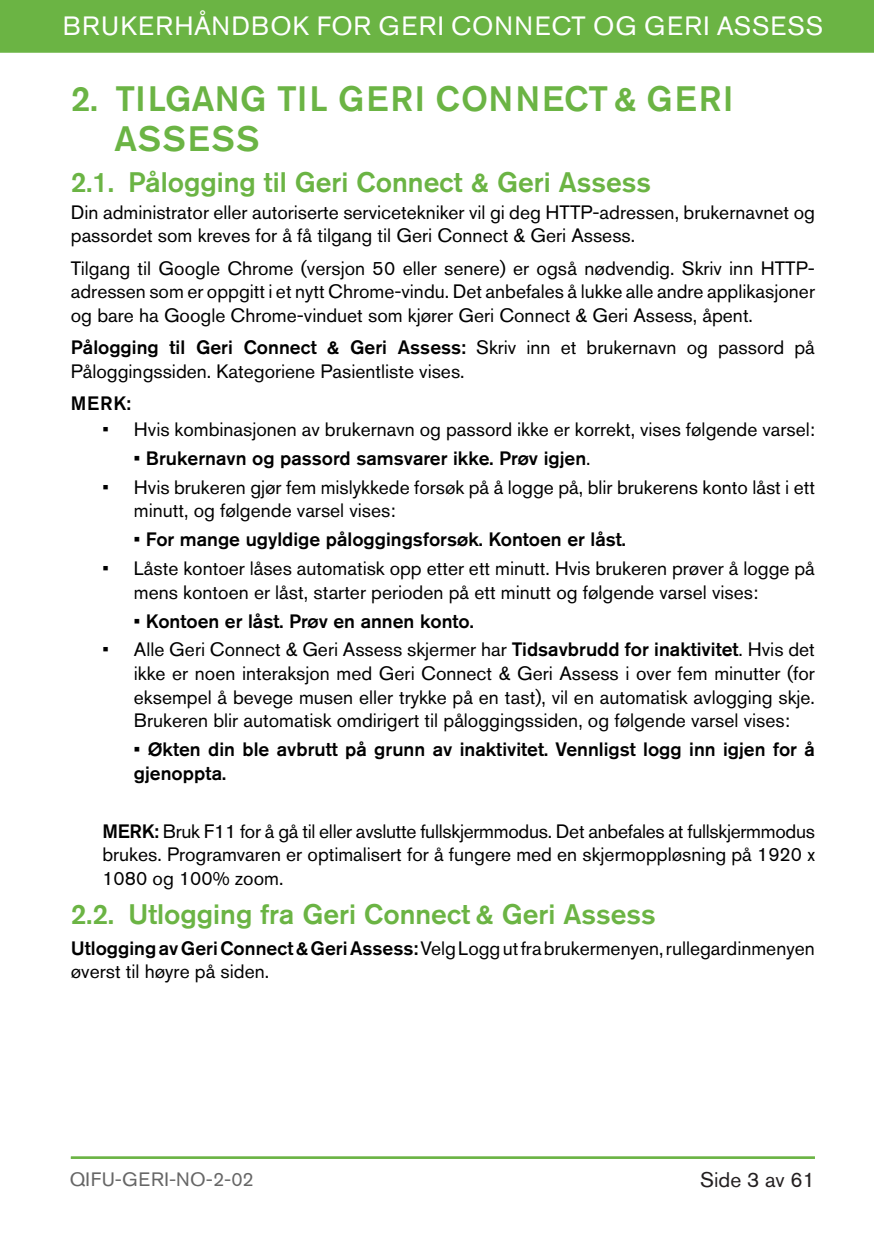
<style>
.page{position:relative;width:874px;height:1241px;background:#fff}
.page>*{position:absolute;margin:0;border:0;box-sizing:border-box;transform-origin:0 0}
.t1{font:500 35px/40.2px "Akzidenz Grotesk Std";letter-spacing:.035em;color:#6bb444}
.t2{font:500 28px "Akzidenz Grotesk Std";color:#6bb444}
.t3{font:26.25px "Akzidenz Grotesk Std";letter-spacing:.035em;color:#fff}
.t4{font:21px "Akzidenz Grotesk Std";color:#231f20}
.BULLET_L1{font:19.25px/23.6px "Akzidenz Grotesk Std";color:#000}
.BULLET_L1-2{font:500 19.25px/23.6px "Akzidenz Grotesk Std";color:#000}
.NORMAL_LAST_LINE{font:19.25px/23.6px "Akzidenz Grotesk Std";color:#000}
.t5{font:19.25px "Akzidenz Grotesk Std";letter-spacing:.03em;color:#666}
.s1{font-weight:500}
.s2{font-weight:400}
</style>
<div class="page">
<div style="left:0;top:0;width:873px;height:53px;background:#6bb444"></div>
<hr style="left:71px;top:1156px;width:743px;height:1px;background:#6bb444">
<hr style="left:71px;top:1157px;width:743px;height:1px;background:#6bb444">
<h3 class="t3" style="left:63px;top:11px;width:761px">BRUKERHÅNDBOK FOR GERI CONNECT OG GERI ASSESS</h3>
<p class="t1" style="left:115px;top:77px;width:620px;text-indent:-44px">2. TILGANG TIL GERI CONNECT&amp; GERI<br>ASSESS</p>
<p class="t2" style="left:71px;top:164px;width:581px">2.1. Pålogging til Geri Connect &amp; Geri Assess</p>
<p class="BULLET_L1" style="left:71px;top:200px;width:745px">Din administrator eller autoriserte servicetekniker vil gi deg HTTP-adressen, brukernavnet og passordet som kreves for å få tilgang til Geri Connect &amp; Geri Assess.</p>
<p class="BULLET_L1" style="left:71px;top:256px;width:745px;text-align:justify">Tilgang til Google Chrome (versjon 50 eller senere) er også nødvendig. Skriv inn HTTP&shy;adressen som er oppgitt i et nytt Chrome-vindu. Det anbefales å lukke alle andre applikasjoner og bare ha Google Chrome-vinduet som kjører Geri Connect &amp; Geri Assess, åpent.</p>
<p class="BULLET_L1" style="left:71px;top:336px;width:745px"><span class="s1">Pålogging til Geri Connect &amp; Geri Assess:</span> Skriv inn et brukernavn og passord på<br>Påloggingssiden. Kategoriene Pasientliste vises.</p>
<p class="BULLET_L1-2" style="left:71px;top:391px;width:62px">MERK:</p>
<p class="BULLET_L1" style="left:102px;top:417px;width:713px">• Hvis kombinasjonen av brukernavn og passord ikke er korrekt, vises følgende varsel:</p>
<p class="BULLET_L1-2" style="left:134px;top:445px;width:458px">• Brukernavn og passord samsvarer ikke. Prøv igjen<span class="s2">.</span></p>
<p class="BULLET_L1" style="left:134px;top:475px;width:682px;text-indent:-32px">• Hvis brukeren gjør fem mislykkede forsøk på å logge på, blir brukerens konto låst i ett minutt, og følgende varsel vises:</p>
<p class="BULLET_L1-2" style="left:134px;top:527px;width:493px">• For mange ugyldige påloggingsforsøk. Kontoen er låst.</p>
<p class="BULLET_L1" style="left:134px;top:556px;width:682px;text-indent:-32px">• Låste kontoer låses automatisk opp etter ett minutt. Hvis brukeren prøver å logge på mens kontoen er låst, starter perioden på ett minutt og følgende varsel vises:</p>
<p class="BULLET_L1-2" style="left:134px;top:608px;width:341px">• Kontoen er låst. Prøv en annen konto.</p>
<p class="BULLET_L1" style="left:134px;top:637px;width:682px;text-align:justify;text-indent:-32px">• Alle Geri Connect &amp; Geri Assess skjermer har <span class="s1">Tidsavbrudd for inaktivitet</span>. Hvis det ikke er noen interaksjon med Geri Connect &amp; Geri Assess i over fem minutter (for eksempel å bevege musen eller trykke på en tast), vil en automatisk avlogging skje.<br>Brukeren blir automatisk omdirigert til påloggingssiden, og følgende varsel vises:</p>
<p class="BULLET_L1-2" style="left:134px;top:737px;width:682px">• Økten din ble avbrutt på grunn av inaktivitet. Vennligst logg inn igjen for å gjenoppta.</p>
<p class="BULLET_L1" style="left:102px;top:819px;width:713px;text-align:justify"><span class="s1">MERK:</span> Bruk F11 for å gå til eller avslutte fullskjermmodus. Det anbefales at fullskjermmodus brukes. Programvaren er optimalisert for å fungere med en skjermoppløsning på 1920 x 1080 og 100% zoom.</p>
<p class="t2" style="left:71px;top:896px;width:586px">2.2. Utlogging fra Geri Connect &amp; Geri Assess</p>
<p class="NORMAL_LAST_LINE" style="left:71px;top:935px;width:745px"><span class="s1">Utlogging av Geri Connect&amp; Geri Assess:</span> Velg Logg ut fra brukermenyen, rullegardinmenyen øverst til høyre på siden.</p>
<p class="t5" style="left:70px;top:1167px;width:185px">QIFU-GERI-NO-2-02</p>
<p class="t4" style="left:699px;top:1167px;width:116px">Side 3 av 61</p>
</div>
